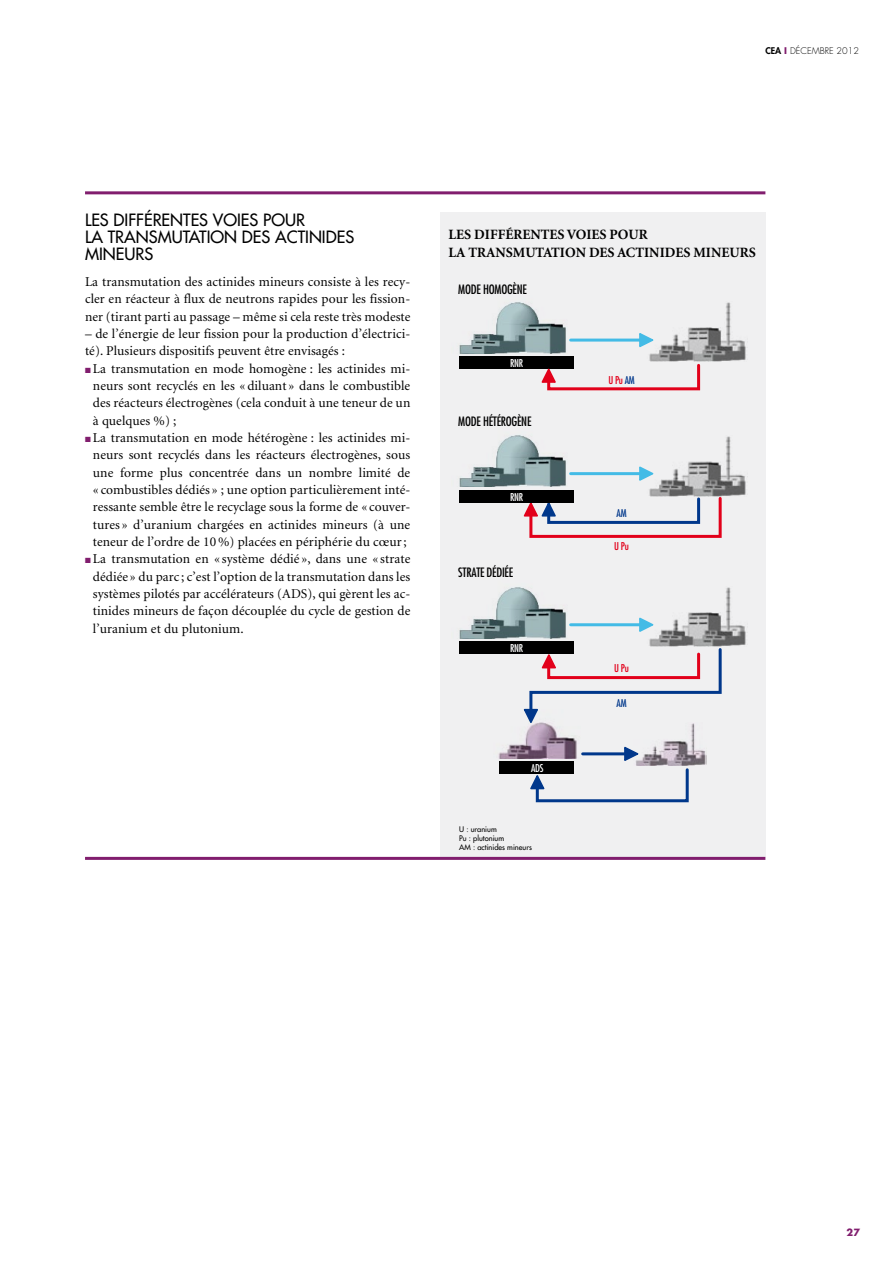
<style>
.page{position:relative;width:893px;height:1263px;background:#fff}
.page>*{position:absolute;margin:0;border:0;box-sizing:border-box;transform-origin:0 0}
.t1{font:16.5px/17.2px "Futura";color:#000}
.t2{font:700 14.25px/18px "Minion";color:#000}
.t3{font:13.5px/17.2px "Minion";letter-spacing:.005em;color:#000;text-align:justify}
.t4{font:condensed 12.6px "Futura";letter-spacing:-.02em;color:#000}
.t5{font:condensed 10.5px "Futura";letter-spacing:-.02em;color:#fff}
.t6{font:condensed 10.5px "Futura";letter-spacing:-.02em;color:#e2001a}
.t7{font:condensed 10.5px "Futura";color:#00378b}
.t8{font:700 9.75px "Futura";color:#811e6e}
.t9{font:300 9px "Futura";color:#000}
.t10{font:7.5px/9px "Futura";color:#000}
.s1{font-weight:800}
.s2{font-weight:700;color:#811e6e}
.s3{color:#811e6e}
.s4{color:#00378b}
</style>
<div class="page">
<div style="left:440px;top:212px;width:325px;height:645px;background:#f0f0f1"></div>
<div style="left:459px;top:356px;width:115px;height:13px;background:#000"></div>
<img style="left:459px;top:302px;width:113px;height:51px">
<svg style="left:638px;top:333px;width:8px;height:15px"></svg>
<hr style="left:571px;top:339px;width:75px;height:3px;background:#43bbe6">
<svg style="left:523px;top:496px;width:199px;height:42px"></svg>
<div style="left:459px;top:490px;width:115px;height:13px;background:#000"></div>
<img style="left:459px;top:435px;width:113px;height:52px">
<svg style="left:638px;top:466px;width:8px;height:15px"></svg>
<hr style="left:571px;top:472px;width:75px;height:3px;background:#43bbe6">
<div style="left:459px;top:641px;width:115px;height:13px;background:#000"></div>
<img style="left:459px;top:587px;width:113px;height:51px">
<svg style="left:638px;top:617px;width:8px;height:15px"></svg>
<hr style="left:571px;top:623px;width:75px;height:3px;background:#43bbe6">
<div style="left:499px;top:761px;width:75px;height:13px;background:#000"></div>
<img style="left:663px;top:726px;width:43px;height:40px">
<svg style="left:541px;top:364px;width:160px;height:27px"></svg>
<svg style="left:523px;top:648px;width:199px;height:78px"></svg>
<svg style="left:530px;top:745px;width:160px;height:58px"></svg>
<img style="left:646px;top:302px;width:100px;height:60px">
<img style="left:646px;top:436px;width:100px;height:60px">
<img style="left:646px;top:587px;width:100px;height:60px">
<img style="left:498px;top:710px;width:82px;height:49px">
<hr style="left:85px;top:191px;width:680px;height:3px;background:#811e6e">
<hr style="left:85px;top:857px;width:680px;height:3px;background:#811e6e">
<p class="t9" style="left:765px;top:45px;width:43px"><span class="s1">CEA</span><span class="s2">i</span>DÉCEM</p>
<p class="t9" style="left:820px;top:45px;width:41px">BRE 2012</p>
<p class="t1" style="left:85px;top:211px;width:268px">LES DIFFÉ RENTES VOIES POU R<br>LA TRANSMUTATION DES ACTINIDES<br>MINEURS</p>
<p class="t3" style="left:85px;top:274px;width:327px">La transmutation des actinides mineurs consiste à les recy&shy;cler en réacteur à flux de neutrons rapides pour les fission&shy;ner (tirant parti au passage – même si cela reste très modeste</p>
<p class="t3" style="left:85px;top:326px;width:327px">– de l’énergie de leur fission pour la production d’électrici&shy;té). Plusieurs dispositifs peuvent être envisagés :</p>
<p class="t3" style="left:93px;top:360px;width:319px;text-indent:-8px"><span class="s3">■</span> La transmutation en mode homogène : les actinides mi&shy;neurs sont recyclés en les « diluant » dans le combustible des réacteurs électrogènes (cela conduit à une teneur de un à quelques %) ;</p>
<p class="t3" style="left:85px;top:430px;width:327px;text-align:center"><span class="s3">■</span> La transmutation en mode hétérogène : les actinides mi&shy;neurs sont recyclés dans les réacteurs électrogènes, sous une forme plus concentrée dans un nombre limité de « combustibles dédiés » ; une option particulièrement inté&shy;ressante semble être le recyclage sous la forme de « couver&shy;tures » d’uranium chargées en actinides mineurs (à une teneur de l’ordre de 10%) placées en périphérie du cœur;</p>
<p class="t3" style="left:93px;top:551px;width:319px;text-indent:-8px"><span class="s3">■</span> La transmutation en « système dédié », dans une « strate dédiée » du parc ; c’est l’option de la transmutation dans les systèmes pilotés par accélérateurs (ADS), qui gèrent les ac&shy;tinides mineurs de façon découplée du cycle de gestion de l’uranium et du plutonium.</p>
<p class="t2" style="left:449px;top:225px;width:309px">LES DIFFÉRENTES VOIES POUR<br>LA TRANSMUTATION DES ACTINIDES MINEURS</p>
<p class="t4" style="left:458px;top:281px;width:70px">MODE HOMOGÈNE</p>
<p class="t5" style="left:510px;top:357px;width:15px">RNR</p>
<p class="t4" style="left:458px;top:414px;width:75px">MODE HÉTÉROGÈNE</p>
<p class="t5" style="left:510px;top:490px;width:15px">RNR</p>
<p class="t4" style="left:458px;top:565px;width:56px">STRATE DÉDIÉE</p>
<p class="t5" style="left:510px;top:641px;width:15px">RNR</p>
<p class="t5" style="left:531px;top:762px;width:14px">ADS</p>
<p class="t10" style="left:459px;top:825px;width:74px">U : URANIUM<br>PU : PLUTONIUM<br>AM : ACTINIDES MINEURS</p>
<p class="t6" style="left:608px;top:373px;width:28px">U Pu <span class="s4">AM</span></p>
<p class="t7" style="left:616px;top:507px;width:12px">AM</p>
<p class="t6" style="left:614px;top:540px;width:16px">U Pu</p>
<p class="t6" style="left:614px;top:662px;width:16px">U Pu</p>
<p class="t7" style="left:616px;top:697px;width:12px">AM</p>
<p class="t8" style="left:847px;top:1226px;width:15px">27</p>
</div>
